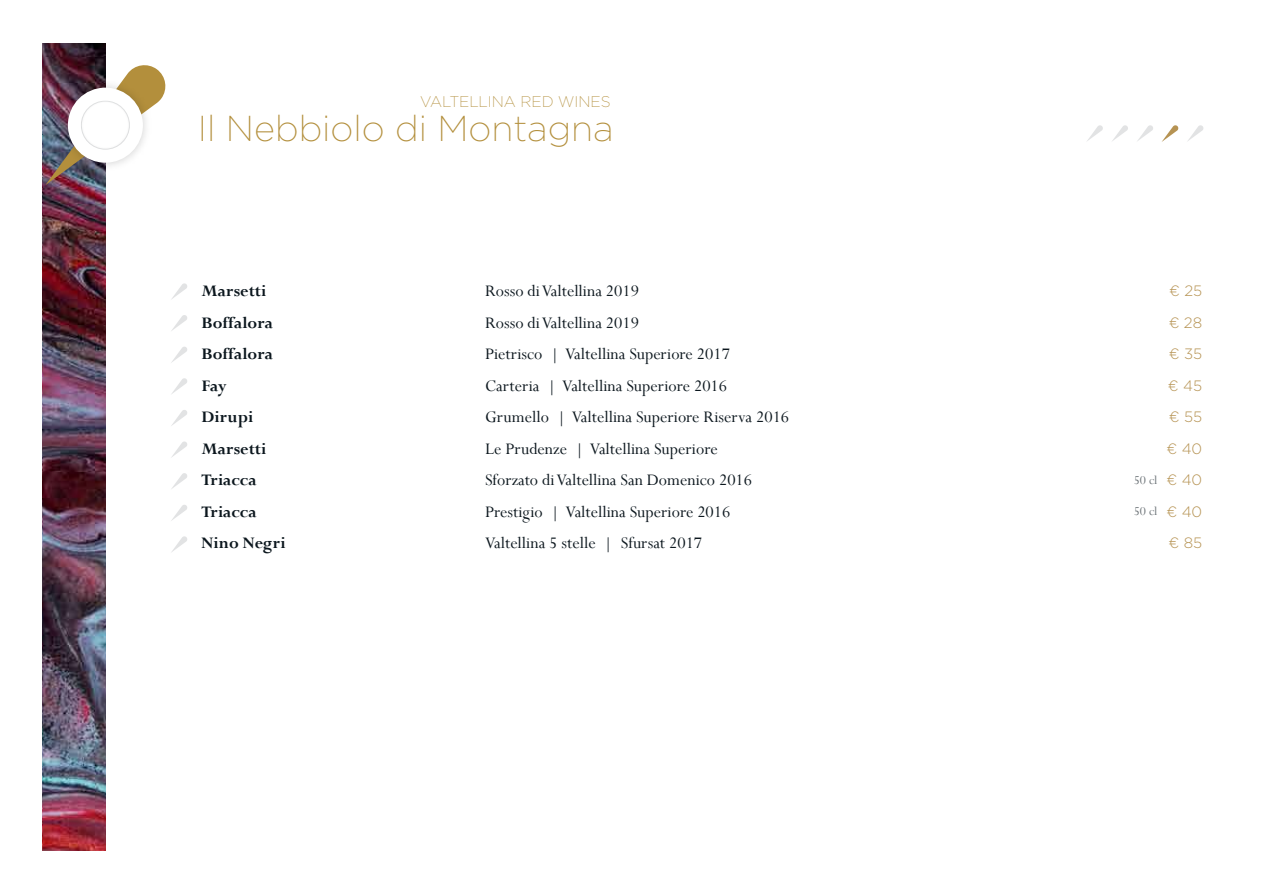
<style>
.page{position:relative;width:1263px;height:893px;background:#fff}
.page>*{position:absolute;margin:0;border:0;box-sizing:border-box;transform-origin:0 0}
.t1{font:200 36px "Gotham";color:#b38f3c}
.t2{font:18px/31.5px "Perpetua";color:#0c171e}
.t3{font:700 18px/31.5px "Perpetua";color:#0c171e}
.t4{font:200 15.45px "Gotham";color:#b38f3c}
.t5{font:300 15px/31.5px "Gotham";color:#b69353;text-align:justify}
.t6{font:13.5px "Perpetua";color:#0c171e}
</style>
<div class="page">
<img style="left:43px;top:43px;width:62px;height:807px">
<img style="left:45px;top:62px;width:121px;height:123px">
<img style="left:55px;top:75px;width:101px;height:101px">
<div style="left:68px;top:88px;width:75px;height:75px;background:#fff;border-radius:50%"></div>
<div style="left:81px;top:101px;width:48px;height:48px;border:1px solid #444545;border-radius:50%"></div>
<svg style="left:172px;top:283px;width:15px;height:16px"></svg>
<svg style="left:171px;top:315px;width:16px;height:16px"></svg>
<svg style="left:171px;top:347px;width:16px;height:16px"></svg>
<svg style="left:172px;top:378px;width:15px;height:16px"></svg>
<svg style="left:171px;top:410px;width:16px;height:16px"></svg>
<svg style="left:171px;top:441px;width:16px;height:17px"></svg>
<svg style="left:171px;top:473px;width:16px;height:16px"></svg>
<svg style="left:171px;top:505px;width:16px;height:16px"></svg>
<svg style="left:172px;top:536px;width:15px;height:16px"></svg>
<svg style="left:1162px;top:125px;width:17px;height:17px"></svg>
<svg style="left:1112px;top:125px;width:16px;height:16px"></svg>
<svg style="left:1087px;top:125px;width:16px;height:16px"></svg>
<svg style="left:1188px;top:125px;width:16px;height:16px"></svg>
<svg style="left:1137px;top:125px;width:16px;height:16px"></svg>
<p class="t4" style="left:420px;top:92px;width:192px">VALTELLINA RED WINES</p>
<h1 class="t1" style="left:198px;top:106px;width:417px">Il Nebbiolo di Montagna</h1>
<p class="t3" style="left:202px;top:275px;width:86px">Marsetti<br>Boffalora<br>Boffalora<br>Fay<br>Dirupi<br>Marsetti<br>Triacca<br>Triacca<br>Nino Negri</p>
<p class="t2" style="left:485px;top:275px;width:305px">Rosso di Valtellina 2019<br>Rosso di Valtellina 2019<br>Pietrisco | Valtellina Superiore 2017<br>Carteria | Valtellina Superiore 2016<br>Grumello | Valtellina Superiore Riserva 2016<br>Le Prudenze | Valtellina Superiore<br>Sforzato di Valtellina San Domenico 2016<br>Prestigio | Valtellina Superiore 2016<br>Valtellina 5 stelle | Sfursat 2017</p>
<p class="t6" style="left:1133px;top:471px;width:25px">50 cl</p>
<p class="t6" style="left:1133px;top:503px;width:25px">50 cl</p>
<p class="t5" style="left:1166px;top:275px;width:37px">€ 25 € 28 € 35 € 45 € 55 € 40 € 40 € 40 € 85</p>
</div>
